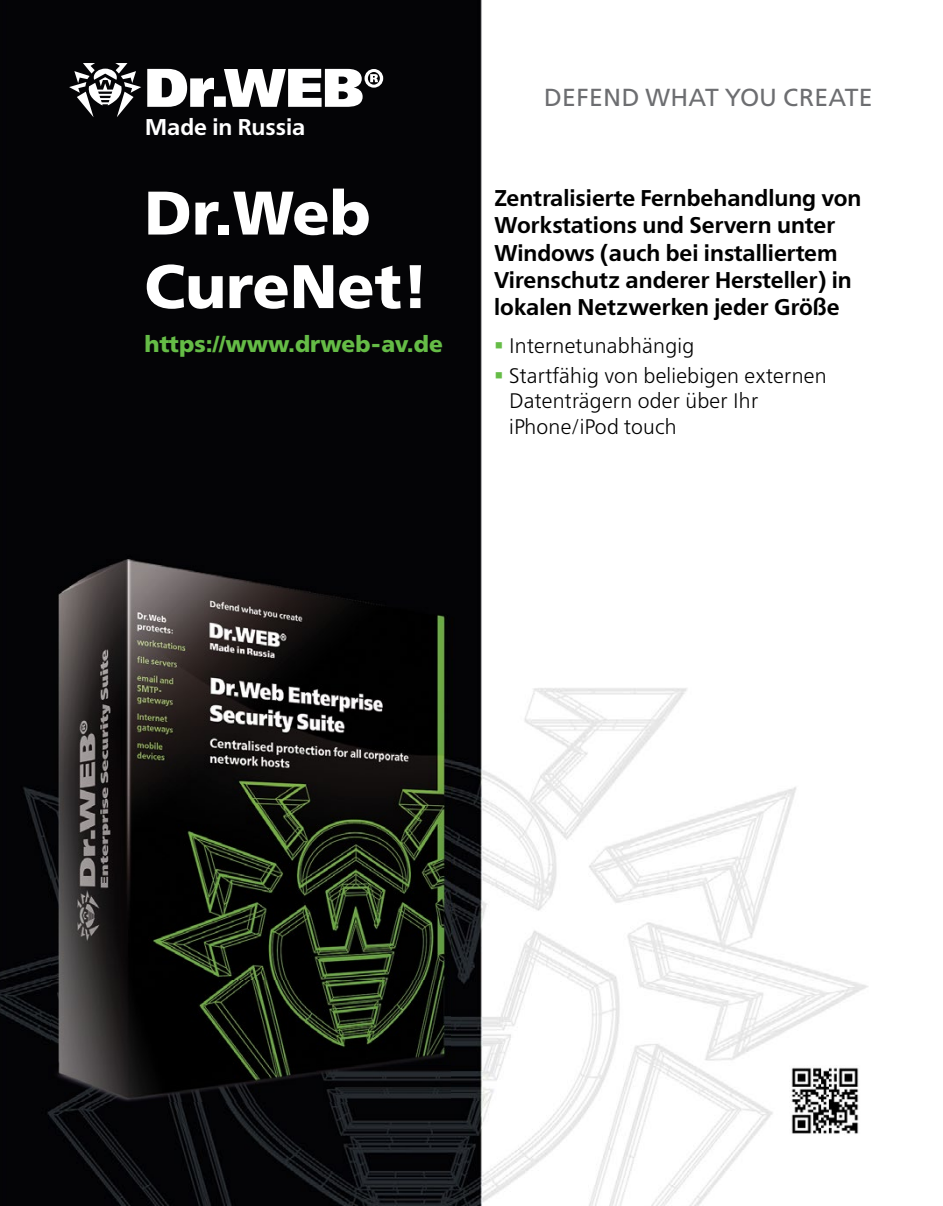
<style>
.page{position:relative;width:943px;height:1206px;background:#fff}
.page>*{position:absolute;margin:0;border:0;box-sizing:border-box;transform-origin:0 0}
.t1{font:700 61.25px/73.5px "Free Set";color:#fff}
.t2{font:24.68px "Free Set";letter-spacing:.01em;color:#6d6e71}
.t3{font:600 22.75px/27.3px "Free Set";color:#000}
.t4{font:700 22.75px "Free Set";color:#65bc46}
.t5{font:600 22.75px "Free Set";color:#fff}
.t6{font:300 21px/30.1px "Free Set";letter-spacing:.01em;color:#000}
</style>
<div class="page">
<img style="left:0;top:0;width:868px;height:1205px">
<img style="left:51px;top:559px;width:400px;height:542px">
<img style="left:782px;top:1058px;width:85px;height:84px">
<svg style="left:69px;top:63px;width:314px;height:54px"></svg>
<svg style="left:496px;top:342px;width:6px;height:6px"></svg>
<svg style="left:496px;top:372px;width:6px;height:6px"></svg>
<p class="t5" style="left:145px;top:112px;width:162px">Made in Russia</p>
<h1 class="t1" style="left:144px;top:175px;width:286px">Dr.Web<br>CureNet!</h1>
<p class="t4" style="left:144px;top:330px;width:300px">https://www.drweb-av.de</p>
<p class="t2" style="left:544px;top:81px;width:330px">DEFEND WHAT YOU CREATE</p>
<p class="t3" style="left:494px;top:184px;width:369px">Zentralisierte Fernbehandlung von Workstations und Servern unter Windows (auch bei installiertem Virenschutz anderer Hersteller) in lokalen Netzwerken jeder Größe</p>
<p class="t6" style="left:509px;top:330px;width:319px">Internetunabhängig<br>Startfähig von beliebigen externen</p>
<p class="t6" style="left:509px;top:388px;width:251px;line-height:25.2px">Datenträgern oder über Ihr iPhone/iPod touch</p>
</div>
